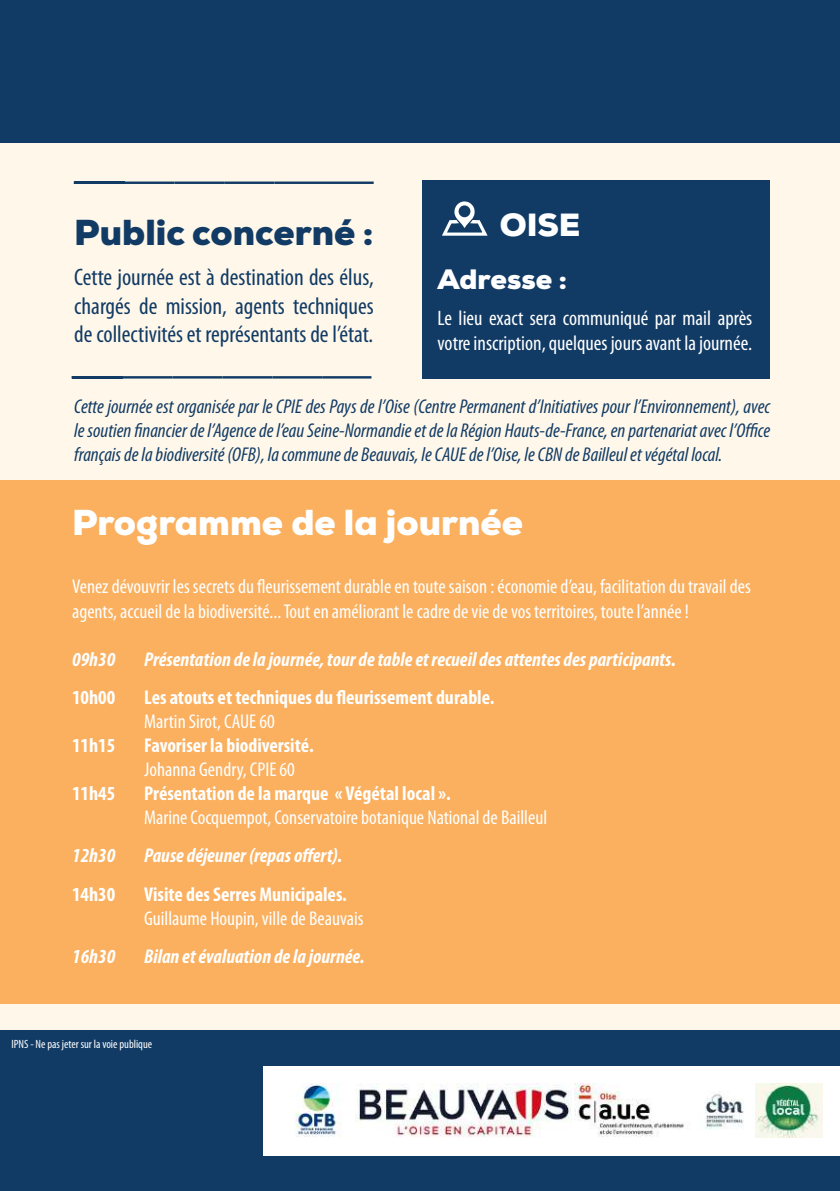
<style>
.page{position:relative;width:840px;height:1191px;background:#fff}
.page>*{position:absolute;margin:0;border:0;box-sizing:border-box;transform-origin:0 0}
.t1{font:900 36px "Nexa";color:#fff}
.t2{font:900 36px "Nexa";color:#113b65}
.t3{font:900 32px "Nexa";color:#fff}
.t4{font:900 28px "Nexa";color:#fff}
.t5{font:condensed 24px/28.8px "Myriad Pro";color:#113b65;text-align:justify}
.t6{font:condensed 21px/25.2px "Myriad Pro";color:#fff}
.t7{font:condensed 20px/24px "Myriad Pro";color:#fff}
.t8{font:italic condensed 20px/24px "Myriad Pro";color:#113b65;text-align:justify}
.t9{font:700 condensed 20px "Myriad Pro";color:#fff}
.t10{font:italic 700 condensed 20px "Myriad Pro";color:#fff}
.t11{font:condensed 12px "Myriad Pro";color:#fff}
</style>
<div class="page">
<div style="left:0;top:0;width:839px;height:1191px;background:#fff7e9"></div>
<div style="left:422px;top:180px;width:347px;height:198px;background:#113b65"></div>
<svg style="left:124px;top:181px;width:249px;height:3px"></svg>
<hr style="left:74px;top:181px;width:50px;height:3px;background:#113b65">
<svg style="left:122px;top:376px;width:249px;height:2px"></svg>
<hr style="left:72px;top:376px;width:50px;height:2px;background:#113b65">
<div style="left:0;top:0;width:839px;height:143px;background:#113b65"></div>
<div style="left:0;top:1030px;width:839px;height:161px;background:#113b65"></div>
<div style="left:0;top:480px;width:839px;height:523px;background:#fab05f"></div>
<div style="left:264px;top:1065px;width:575px;height:90px;background:#fff"></div>
<svg style="left:442px;top:201px;width:46px;height:35px"></svg>
<img style="left:356px;top:1083px;width:215px;height:54px">
<img style="left:574px;top:1083px;width:110px;height:54px">
<img style="left:705px;top:1092px;width:39px;height:37px">
<img style="left:295px;top:1083px;width:46px;height:54px">
<img style="left:755px;top:1083px;width:67px;height:54px">
<h1 class="t2" style="left:74px;top:209px;width:301px">Public concerné :</h1>
<p class="t5" style="left:74px;top:262px;width:301px">Cette journée est à destination des élus, chargés de mission, agents techniques de collectivités et représentants de l’état.</p>
<h2 class="t3" style="left:499px;top:204px;width:82px">OISE</h2>
<h3 class="t4" style="left:437px;top:261px;width:131px">Adresse :</h3>
<p class="t6" style="left:437px;top:305px;width:316px">Le lieu exact sera communiqué par mail après votre inscription, quelques jours avant la journée.</p>
<p class="t8" style="left:74px;top:394px;width:697px">Cette journée est organisée par le CPIE des Pays de l’Oise (Centre Permanent d’Initiatives pour l’Environnement), avec le soutien financier de l’Agence de l’eau Seine-Normandie et de la Région Hauts-de-France, en partenariat avec l’Office français de la biodiversité (OFB), la commune de Beauvais, le CAUE de l’Oise, le CBN de Bailleul et végétal local.</p>
<h1 class="t1" style="left:72px;top:499px;width:452px">Programme de la journée</h1>
<p class="t7" style="left:72px;top:574px;width:680px">Venez dévouvrir les secrets du fleurissement durable en toute saison : économie d’eau, facilitation du travail des agents, accueil de la biodiversité... Tout en améliorant le cadre de vie de vos territoires, toute l’année !</p>
<p class="t10" style="left:72px;top:646px;width:45px">09h30</p>
<p class="t10" style="left:144px;top:646px;width:533px">Présentation de la journée, tour de table et recueil des attentes des participants.</p>
<p class="t9" style="left:72px;top:685px;width:45px">10h00</p>
<p class="t9" style="left:144px;top:685px;width:352px">Les atouts et techniques du fleurissement durable.</p>
<p class="t7" style="left:144px;top:709px;width:132px">Martin Sirot, CAUE 60</p>
<p class="t9" style="left:72px;top:733px;width:45px">11h15</p>
<p class="t9" style="left:144px;top:733px;width:171px">Favoriser la biodiversité.</p>
<p class="t7" style="left:144px;top:757px;width:152px">Johanna Gendry, CPIE 60</p>
<p class="t9" style="left:72px;top:781px;width:45px">11h45</p>
<p class="t9" style="left:144px;top:781px;width:308px">Présentation de la marque « Végétal local ».</p>
<p class="t7" style="left:144px;top:805px;width:404px">Marine Cocquempot, Conservatoire botanique National de Bailleul</p>
<p class="t10" style="left:72px;top:843px;width:45px">12h30</p>
<p class="t10" style="left:144px;top:843px;width:199px">Pause déjeuner (repas offert).</p>
<p class="t9" style="left:72px;top:881px;width:45px">14h30</p>
<p class="t9" style="left:144px;top:881px;width:204px">Visite des Serres Municipales.</p>
<p class="t7" style="left:144px;top:906px;width:221px">Guillaume Houpin, ville de Beauvais</p>
<p class="t10" style="left:72px;top:944px;width:45px">16h30</p>
<p class="t10" style="left:144px;top:944px;width:222px">Bilan et évaluation de la journée.</p>
<p class="t11" style="left:11px;top:1037px;width:142px">IPNS - Ne pas jeter sur la voie publique</p>
</div>
